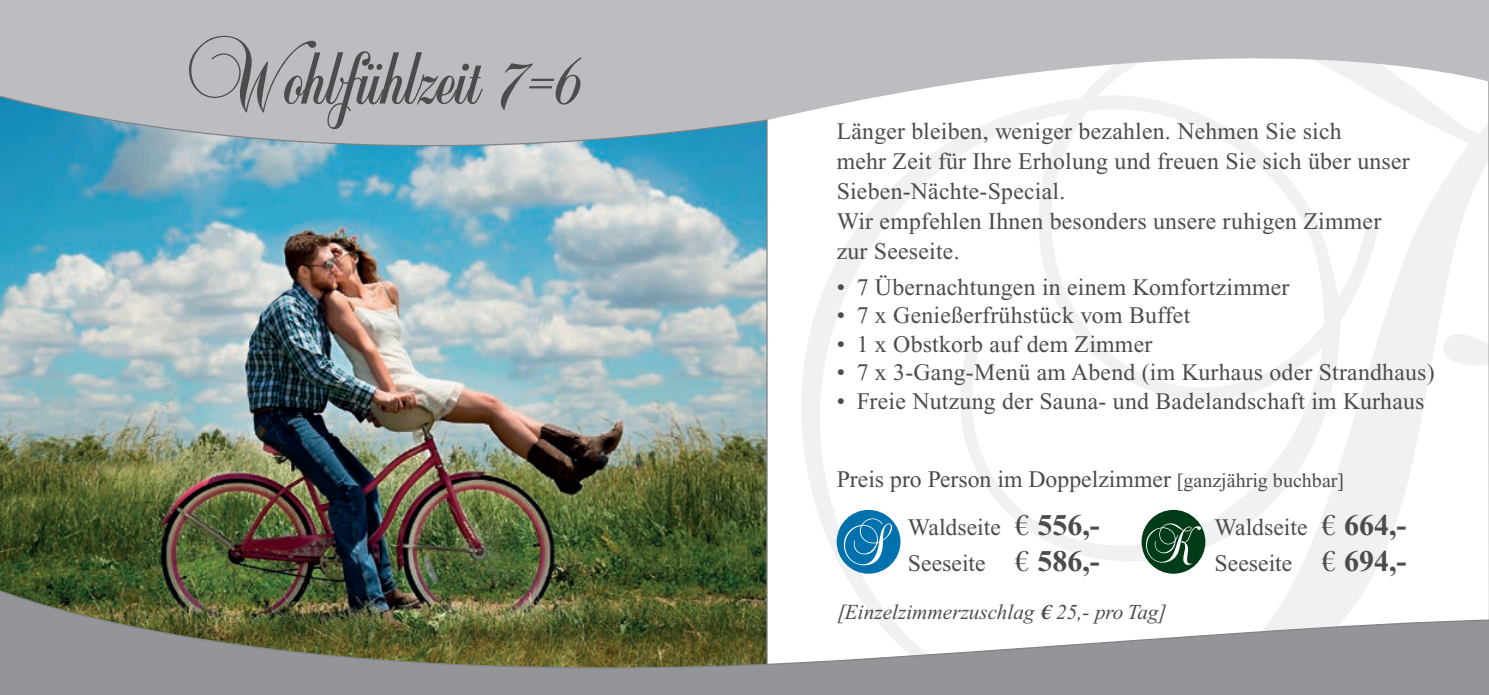
<style>
.page{position:relative;width:1489px;height:695px;background:#fff}
.page>*{position:absolute;margin:0;border:0;box-sizing:border-box;transform-origin:0 0}
.t1{font:112.5px "Balmoral D";color:#4b4c4d}
.t2{font:67.5px "Balmoral D";color:#fff}
.t3{font:23.75px/30px "Times New Roman";letter-spacing:.01em;color:#4b4c4d}
.t4{font:italic 21.25px "Times New Roman";color:#4b4c4d}
.s1{font-size:20px}
.s2{font-family:"Linotype Euro Font Ato F";font-size:30px}
.s3{font-weight:700;font-size:30px}
.s4{font-family:"Linotype Euro Font Ato F";font-style:normal}
</style>
<div class="page">
<img style="left:0;top:0;width:1488px;height:694px">
<div style="left:1141px;top:510px;width:64px;height:63px;background:#003c17;border-radius:50%"></div>
<div style="left:836px;top:510px;width:64px;height:63px;background:#0071ad;border-radius:50%"></div>
<h1 class="t1" style="left:181px;top:1px;width:403px">Wohlfühlzeit 7=6</h1>
<p class="t3" style="left:836px;top:116px;width:574px">Länger bleiben, weniger bezahlen. Nehmen Sie sich<br>mehr Zeit für Ihre Erholung und freuen Sie sich über unser Sieben-Nächte-Special.<br>Wir empfehlen Ihnen besonders unsere ruhigen Zimmer zur Seeseite.</p>
<p class="t3" style="left:836px;top:272px;width:454px">• 7 Übernachtungen in einem Komfortzimmer</p>
<p class="t3" style="left:836px;top:300px;width:355px">• 7 x Genießerfrühstück vom Buffet</p>
<p class="t3" style="left:836px;top:329px;width:317px">• 1 x Obstkorb auf dem Zimmer</p>
<p class="t3" style="left:836px;top:357px;width:599px">• 7 x 3-Gang-Menü am Abend (im Kurhaus oder Strandhaus)</p>
<p class="t3" style="left:836px;top:386px;width:589px">• Freie Nutzung der Sauna- und Badelandschaft im Kurhaus</p>
<p class="t3" style="left:1214px;top:455px;width:193px;line-height:47.8px;text-indent:-378px">Preis pro Person im Doppelzimmer <span class="s1">[ganzjährig buchbar]<br></span>Waldseite <span class="s2">N</span> <span class="s3">664,-</span></p>
<p class="t3" style="left:1214px;top:547px;width:193px">Seeseite <span class="s2">N</span> <span class="s3">694,-</span></p>
<p class="t4" style="left:836px;top:601px;width:331px">[Einzelzimmerzuschlag <span class="s4">Q</span> 25,- pro Tag]</p>
<p class="t3" style="left:907px;top:511px;width:193px">Waldseite <span class="s2">N</span> <span class="s3">556,-</span></p>
<h2 class="t2" style="left:841px;top:498px;width:48px">S</h2>
<p class="t3" style="left:907px;top:547px;width:288px">Seeseite <span class="s2">N</span> <span class="s3">586,-</span> <sup>K</sup></p>
</div>
